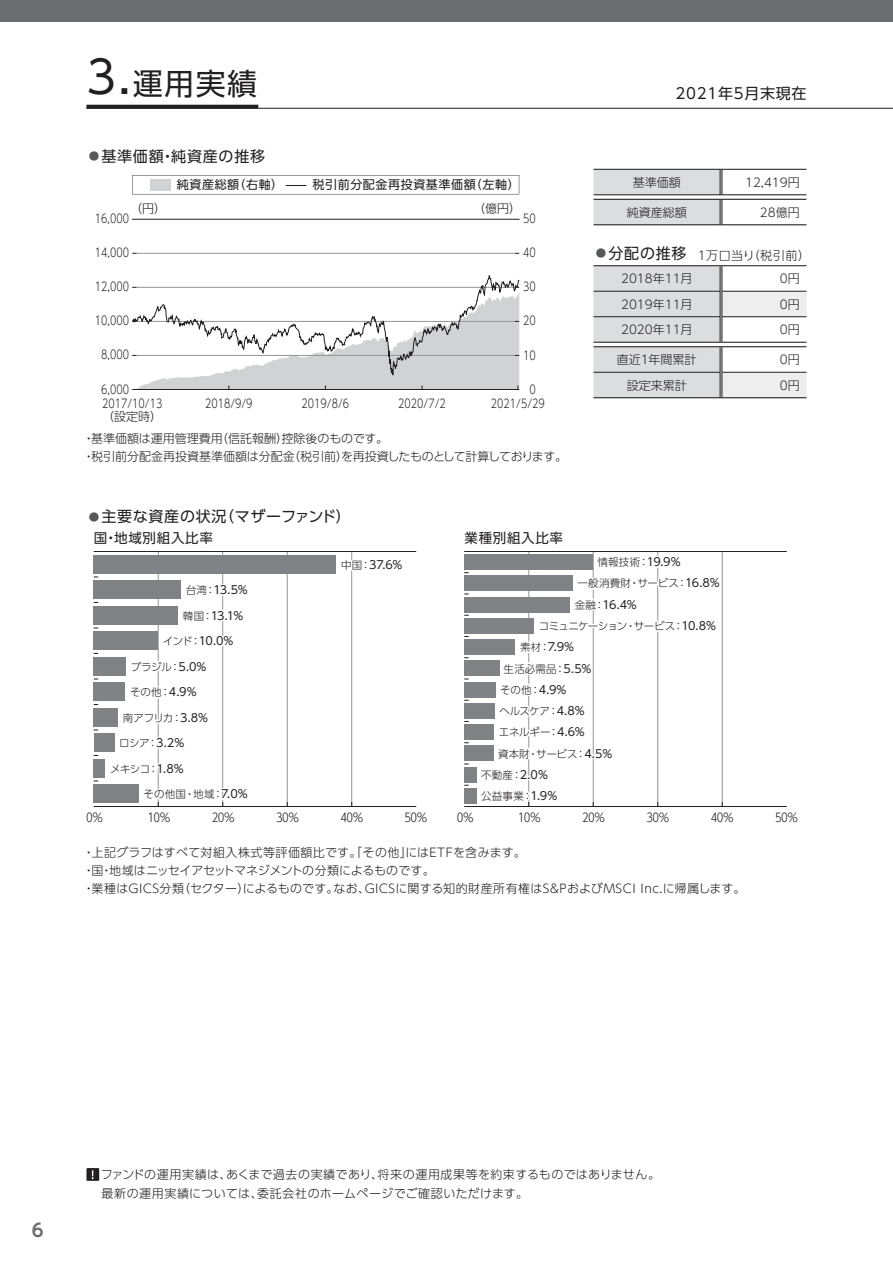
<style>
.page{position:relative;width:893px;height:1263px;background:#fff}
.page>*{position:absolute;margin:0;border:0;box-sizing:border-box;transform-origin:0 0}
.t1{font:30px "UD Shin Go Pro";color:#231f20}
.t2{font:700 18px "UD Shin Go Pro De";color:#6c6d70}
.t3{font:15px "UD Shin Go Pro";letter-spacing:.05em;color:#231f20}
.t4{font:13.5px "UD Shin Go Pro";letter-spacing:.05em;color:#231f20}
.t5{font:300 12px/18px "UD Shin Go Pro";color:#231f20}
.t6{font:300 12px "UD Shin Go Pro";color:#231f20;scale:.8 1}
.t7{font:300 12px/18.8px "UD Shin Go Pro";letter-spacing:.03em;color:#231f20}
.t8{font:12px "UD Shin Go Pro";letter-spacing:.05em;color:#231f20}
.t9{font:11.25px "UD Shin Go Pro";letter-spacing:-.06em;color:#231f20}
.t10{font:300 10.5px "UD Shin Go Pro";letter-spacing:-.005em;color:#231f20}
.t11{font:300 10.5px/21.3px "UD Shin Go Pro";letter-spacing:.025em;color:#231f20}
.t12{font:300 10.5px "UD Shin Go Pro";letter-spacing:-.05em;color:#231f20}
.s1{font-size:45px}
.s2{font-size:10.5px;color:#57585a}
.s3{font-weight:400;font-size:15px}
.s4{font-weight:300;font-size:10.5px}
.s5{font-weight:400;font-size:11.25px}
</style>
<div class="page">
<div style="left:0;top:0;width:893px;height:21px;background:#6c6d70"></div>
<hr style="left:86px;top:108px;width:807px;height:1px;background:#231f20">
<div style="left:86px;top:105px;width:172px;height:4px;border:2px solid #231f20"></div>
<hr style="left:137px;top:253px;width:378px;height:1px;background:#939598">
<hr style="left:132px;top:219px;width:387px;height:1px;background:#231f20">
<svg style="left:132px;top:275px;width:388px;height:115px"></svg>
<svg style="left:132px;top:175px;width:387px;height:19px"></svg>
<hr style="left:721px;top:169px;width:85px;height:1px;background:#231f20">
<hr style="left:721px;top:194px;width:85px;height:1px;background:#231f20">
<hr style="left:721px;top:199px;width:85px;height:1px;background:#231f20">
<hr style="left:721px;top:224px;width:85px;height:1px;background:#231f20">
<svg style="left:593px;top:169px;width:130px;height:56px;background:#cfd0d2"></svg>
<div style="left:86px;top:1168px;width:13px;height:13px;background:#231f20"></div>
<svg style="left:92px;top:1170px;width:2px;height:9px"></svg>
<hr style="left:158px;top:551px;width:1px;height:255px;background:#939598">
<hr style="left:222px;top:551px;width:1px;height:255px;background:#939598">
<hr style="left:287px;top:551px;width:1px;height:255px;background:#939598">
<hr style="left:351px;top:551px;width:1px;height:255px;background:#939598">
<div style="left:94px;top:555px;width:242px;height:18px;background:#808285"></div>
<div style="left:94px;top:581px;width:87px;height:18px;background:#808285"></div>
<div style="left:94px;top:606px;width:84px;height:18px;background:#808285"></div>
<div style="left:94px;top:632px;width:64px;height:18px;background:#808285"></div>
<div style="left:94px;top:657px;width:32px;height:18px;background:#808285"></div>
<div style="left:94px;top:683px;width:31px;height:18px;background:#808285"></div>
<div style="left:94px;top:708px;width:24px;height:18px;background:#808285"></div>
<div style="left:94px;top:734px;width:20px;height:18px;background:#808285"></div>
<div style="left:94px;top:759px;width:11px;height:18px;background:#808285"></div>
<div style="left:94px;top:785px;width:45px;height:18px;background:#808285"></div>
<hr style="left:94px;top:806px;width:322px;height:1px;background:#231f20">
<hr style="left:94px;top:551px;width:322px;height:1px;background:#231f20">
<svg style="left:351px;top:557px;width:2px;height:17px"></svg>
<svg style="left:222px;top:581px;width:2px;height:19px"></svg>
<svg style="left:222px;top:606px;width:2px;height:18px"></svg>
<svg style="left:222px;top:632px;width:2px;height:18px"></svg>
<svg style="left:157px;top:657px;width:2px;height:18px"></svg>
<svg style="left:118px;top:681px;width:41px;height:20px"></svg>
<svg style="left:157px;top:710px;width:2px;height:16px"></svg>
<svg style="left:157px;top:735px;width:2px;height:17px"></svg>
<svg style="left:157px;top:759px;width:2px;height:18px"></svg>
<svg style="left:132px;top:783px;width:92px;height:23px"></svg>
<div style="left:464px;top:554px;width:129px;height:16px;background:#808285"></div>
<div style="left:464px;top:576px;width:109px;height:15px;background:#808285"></div>
<div style="left:464px;top:597px;width:106px;height:15px;background:#808285"></div>
<div style="left:464px;top:618px;width:70px;height:15px;background:#808285"></div>
<div style="left:464px;top:639px;width:51px;height:16px;background:#808285"></div>
<div style="left:464px;top:661px;width:36px;height:15px;background:#808285"></div>
<div style="left:464px;top:682px;width:32px;height:15px;background:#808285"></div>
<div style="left:464px;top:703px;width:31px;height:15px;background:#808285"></div>
<div style="left:464px;top:724px;width:30px;height:16px;background:#808285"></div>
<div style="left:464px;top:746px;width:29px;height:15px;background:#808285"></div>
<div style="left:464px;top:767px;width:13px;height:15px;background:#808285"></div>
<div style="left:464px;top:788px;width:12px;height:15px;background:#808285"></div>
<hr style="left:464px;top:806px;width:323px;height:1px;background:#231f20">
<hr style="left:464px;top:551px;width:323px;height:1px;background:#231f20">
<svg style="left:477px;top:552px;width:246px;height:254px"></svg>
<hr style="left:593px;top:265px;width:128px;height:1px;background:#231f20">
<hr style="left:721px;top:265px;width:85px;height:1px;background:#231f20">
<svg style="left:593px;top:266px;width:213px;height:132px"></svg>
<h1 class="t1" style="left:86px;top:59px;width:172px"><span class="s1">3.</span>運用実績</h1>
<p class="t3" style="left:89px;top:144px;width:178px"><span class="s2">●</span> 基準価額・純資産の推移</p>
<p class="t8" style="left:177px;top:175px;width:108px">純資産総額（右軸）</p>
<p class="t8" style="left:313px;top:175px;width:209px">税引前分配金再投資基準価額（左軸）</p>
<p class="t6" style="left:95px;top:209px;width:44px">16,000</p>
<p class="t5" style="left:130px;top:199px;width:37px">（円）</p>
<p class="t5" style="left:473px;top:199px;width:49px">（億円）</p>
<p class="t6" style="left:523px;top:209px;width:17px">50</p>
<p class="t6" style="left:95px;top:243px;width:44px">14,000</p>
<p class="t6" style="left:523px;top:243px;width:17px">40</p>
<p class="t6" style="left:95px;top:277px;width:44px">12,000</p>
<p class="t6" style="left:523px;top:277px;width:17px">30</p>
<p class="t6" style="left:95px;top:311px;width:44px">10,000</p>
<p class="t6" style="left:523px;top:311px;width:17px">20</p>
<p class="t6" style="left:101px;top:345px;width:36px">8,000</p>
<p class="t6" style="left:523px;top:345px;width:17px">10</p>
<p class="t6" style="left:101px;top:379px;width:36px">6,000</p>
<p class="t6" style="left:529px;top:379px;width:9px">0</p>
<p class="t6" style="left:102px;top:394px;width:77px">2017/10/13</p>
<p class="t6" style="left:205px;top:394px;width:61px">2018/9/9</p>
<p class="t6" style="left:302px;top:394px;width:61px">2019/8/6</p>
<p class="t6" style="left:398px;top:394px;width:61px">2020/7/2</p>
<p class="t6" style="left:491px;top:394px;width:69px">2021/5/29</p>
<p class="t5" style="left:83px;top:404px;width:307px;line-height:22px;text-indent:19px">（設定時）<br>・基準価額は運用管理費用（信託報酬）控除後のものです。</p>
<p class="t5" style="left:83px;top:447px;width:486px">・税引前分配金再投資基準価額は分配金（税引前）を再投資したものとして計算しております。</p>
<p class="t3" style="left:89px;top:504px;width:264px"><span class="s2">●</span> 主要な資産の状況（マザーファンド）</p>
<p class="t4" style="left:94px;top:527px;width:120px">国・地域別組入比率</p>
<p class="t4" style="left:464px;top:527px;width:100px">業種別組入比率</p>
<p class="t3" style="left:676px;top:81px;width:132px">2021年5月末現在</p>
<p class="t5" style="left:633px;top:173px;width:49px">基準価額</p>
<p class="t5" style="left:745px;top:173px;width:56px">12,419円</p>
<p class="t5" style="left:627px;top:203px;width:61px">純資産総額</p>
<p class="t5" style="left:760px;top:203px;width:41px">28億円</p>
<p class="t5" style="left:621px;top:243px;width:190px;line-height:23.5px;text-indent:-25px"><sup>●</sup> <span class="s3">分配の推移</span> １万口当り（税引前）<br>2018年11月</p>
<p class="t5" style="left:780px;top:269px;width:21px">0円</p>
<p class="t5" style="left:621px;top:295px;width:73px">2019年11月</p>
<p class="t5" style="left:780px;top:295px;width:21px">0円</p>
<p class="t5" style="left:621px;top:320px;width:73px">2020年11月</p>
<p class="t5" style="left:780px;top:320px;width:21px">0円</p>
<p class="t5" style="left:617px;top:350px;width:81px">直近１年間累計</p>
<p class="t5" style="left:780px;top:350px;width:21px">0円</p>
<p class="t5" style="left:627px;top:376px;width:61px">設定来累計</p>
<p class="t5" style="left:780px;top:376px;width:21px">0円</p>
<p class="t9" style="left:186px;top:581px;width:64px"><span class="s4">台湾：</span>13.5%</p>
<p class="t9" style="left:183px;top:607px;width:62px"><span class="s4">韓国：</span>13.1%</p>
<p class="t9" style="left:163px;top:632px;width:72px"><span class="s4">インド：</span>10.0%</p>
<p class="t10" style="left:131px;top:658px;width:77px">ブラジル：<span class="s5">5.0%</span></p>
<p class="t10" style="left:130px;top:684px;width:68px">その他：<span class="s5">4.9%</span></p>
<p class="t10" style="left:123px;top:709px;width:87px">南アフリカ：<span class="s5">3.8%</span></p>
<p class="t10" style="left:119px;top:735px;width:67px">ロシア：<span class="s5">3.2%</span></p>
<p class="t10" style="left:110px;top:760px;width:75px">メキシコ：<span class="s5">1.8%</span></p>
<p class="t10" style="left:144px;top:786px;width:106px">その他国・地域：<span class="s5">7.0%</span></p>
<p class="t9" style="left:341px;top:556px;width:63px"><span class="s4">中国：</span>37.6%</p>
<p class="t5" style="left:86px;top:807px;width:18px">0%</p>
<p class="t5" style="left:148px;top:807px;width:24px">10%</p>
<p class="t5" style="left:212px;top:807px;width:24px">20%</p>
<p class="t5" style="left:276px;top:807px;width:24px">30%</p>
<p class="t5" style="left:341px;top:807px;width:24px">40%</p>
<p class="t5" style="left:405px;top:807px;width:24px">50%</p>
<p class="t11" style="left:577px;top:551px;width:144px;text-indent:20px">情報技術：<span class="s5">19.9%<br></span>一般消費財・サービス：<span class="s5">16.8%</span></p>
<p class="t9" style="left:575px;top:595px;width:64px"><span class="s4">金融：</span>16.4%</p>
<p class="t12" style="left:539px;top:617px;width:179px">コミュニケーション・サービス：<span class="s5">10.8%</span></p>
<p class="t9" style="left:520px;top:638px;width:56px"><span class="s4">素材：</span>7.9%</p>
<p class="t10" style="left:504px;top:660px;width:89px">生活必需品：<span class="s5">5.5%</span></p>
<p class="t10" style="left:500px;top:681px;width:68px">その他：<span class="s5">4.9%</span></p>
<p class="t10" style="left:500px;top:702px;width:87px">ヘルスケア：<span class="s5">4.8%</span></p>
<p class="t10" style="left:499px;top:724px;width:87px">エネルギー：<span class="s5">4.6%</span></p>
<p class="t10" style="left:498px;top:745px;width:116px">資本財・サービス：<span class="s5">4.5%</span></p>
<p class="t10" style="left:481px;top:766px;width:68px">不動産：<span class="s5">2.0%</span></p>
<p class="t10" style="left:481px;top:787px;width:78px">公益事業：<span class="s5">1.9%</span></p>
<p class="t5" style="left:457px;top:807px;width:18px">0%</p>
<p class="t5" style="left:518px;top:807px;width:24px">10%</p>
<p class="t5" style="left:583px;top:807px;width:24px">20%</p>
<p class="t5" style="left:647px;top:807px;width:24px">30%</p>
<p class="t5" style="left:711px;top:807px;width:24px">40%</p>
<p class="t5" style="left:775px;top:807px;width:24px">50%</p>
<p class="t5" style="left:83px;top:843px;width:664px">・上記グラフはすべて対組入株式等評価額比です。「その他」にはＥＴＦを含みます。<br>・国・地域はニッセイアセットマネジメントの分類によるものです。<br>・業種はＧＩＣＳ分類（セクター）によるものです。なお、ＧＩＣＳに関する知的財産所有権はＳ＆ＰおよびMSCI Inc.に帰属します。</p>
<h2 class="t2" style="left:32px;top:1215px;width:13px">6</h2>
<p class="t7" style="left:101px;top:1165px;width:561px">ファンドの運用実績は、あくまで過去の実績であり、将来の運用成果等を約束するものではありません。最新の運用実績については、委託会社のホームページでご確認いただけます。</p>
</div>
